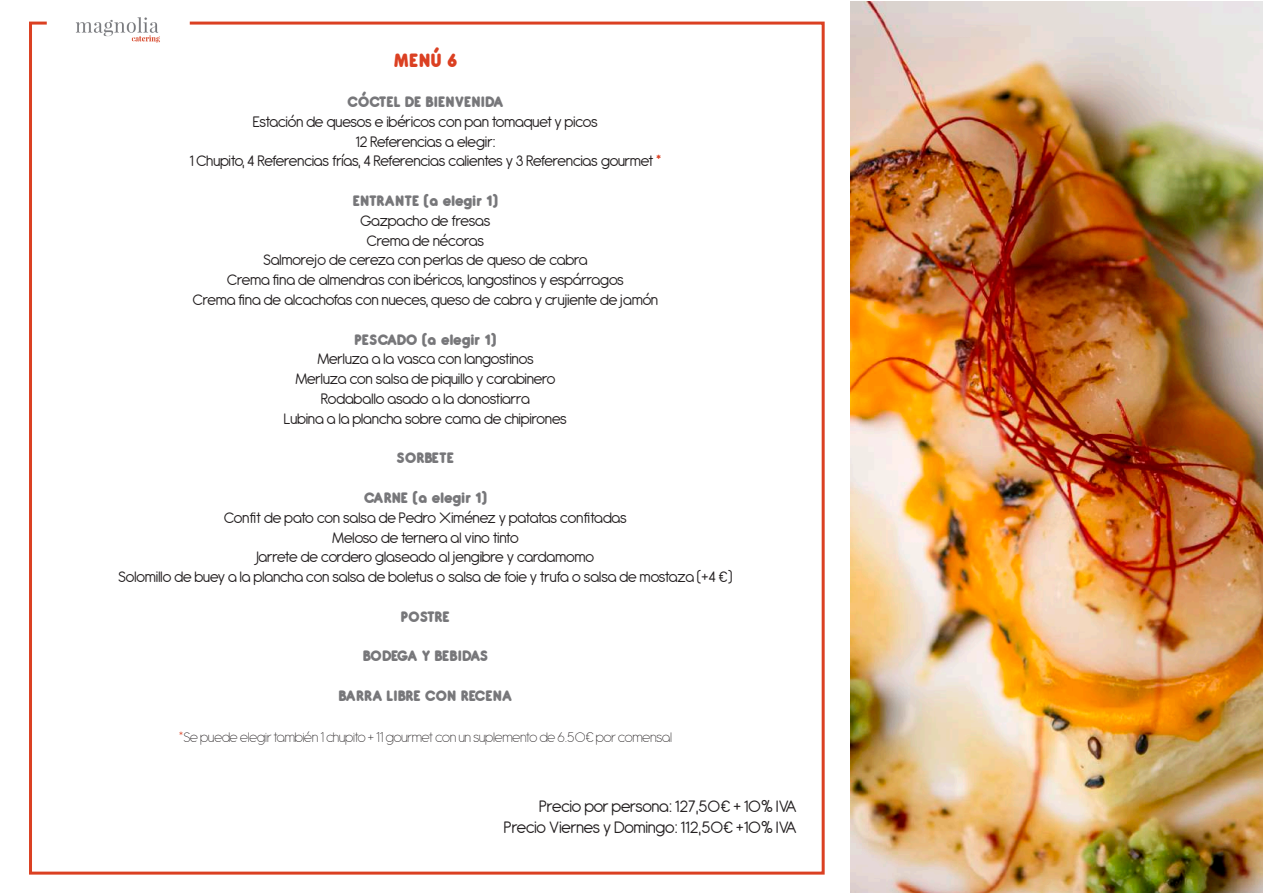
<style>
.page{position:relative;width:1263px;height:893px;background:#fff}
.page>*{position:absolute;margin:0;border:0;box-sizing:border-box;transform-origin:0 0}
.t1{font:800 21px "Antipasto";color:#db4022}
.t2{font:18px/21.6px "Antipasto";letter-spacing:-.04em;color:#231f20;text-align:right}
.t3{font:16.5px/19.8px "Antipasto";letter-spacing:-.04em;color:#231f20;text-align:center}
.t4{font:800 16.5px "Antipasto";color:#77777a}
.t5{font:800 16.5px "Antipasto";letter-spacing:-.03em;color:#77777a}
.t6{font:800 16.5px "Antipasto";letter-spacing:-.045em;color:#77777a}
.t7{font:200 15px "Antipasto";letter-spacing:-.04em;color:#231f20}
.s1{color:#db4022}
</style>
<div class="page">
<img style="left:72px;top:8px;width:93px;height:39px">
<img style="left:850px;top:2px;width:413px;height:891px">
<p class="t1" style="left:394px;top:47px;width:65px">MENÚ 6</p>
<p class="t4" style="left:347px;top:91px;width:158px">CÓCTEL DE BIENVENIDA</p>
<p class="t3" style="left:190px;top:112px;width:473px">Estación de quesos e ibéricos con pan tomaquet y picos<br>12 Referencias a elegir:<br>1 Chupito, 4 Referencias frías, 4 Referencias calientes y 3 Referencias gourmet <span class="s1">*</span></p>
<p class="t4" style="left:353px;top:190px;width:147px">ENTRANTE (a elegir 1)</p>
<p class="t3" style="left:192px;top:211px;width:467px">Gazpacho de fresas<br>Crema de nécoras<br>Salmorejo de cereza con perlas de queso de cabra<br>Crema fina de almendras con ibéricos, langostinos y espárragos<br>Crema fina de alcachofas con nueces, queso de cabra y crujiente de jamón</p>
<p class="t5" style="left:354px;top:329px;width:144px">PESCADO (a elegir 1)</p>
<p class="t3" style="left:284px;top:350px;width:285px">Merluza a la vasca con langostinos<br>Merluza con salsa de piquillo y carabinero Rodaballo asado a la donostiarra<br>Lubina a la plancha sobre cama de chipirones</p>
<p class="t4" style="left:397px;top:448px;width:59px">SORBETE</p>
<p class="t4" style="left:364px;top:487px;width:125px">CARNE (a elegir 1)</p>
<p class="t3" style="left:118px;top:508px;width:616px">Confit de pato con salsa de Pedro Ximénez y patatas confitadas<br>Meloso de ternera al vino tinto<br>Jarrete de cordero glaseado al jengibre y cardamomo<br>Solomillo de buey a la plancha con salsa de boletus o salsa de foie y trufa o salsa de mostaza (+4 €)</p>
<p class="t4" style="left:401px;top:606px;width:51px">POSTRE</p>
<p class="t6" style="left:363px;top:646px;width:127px">BODEGA Y BEBIDAS</p>
<p class="t4" style="left:338px;top:685px;width:175px">BARRA LIBRE CON RECENA</p>
<p class="t7" style="left:179px;top:729px;width:495px"><span class="s1">*</span>Se puede elegir también 1 chupito + 11 gourmet con un suplemento de 6.50€ por comensal</p>
<p class="t2" style="left:504px;top:796px;width:295px">Precio por persona: 127,50€ + 10% IVA<br>Precio Viernes y Domingo: 112,50€ +10% IVA</p>
</div>
